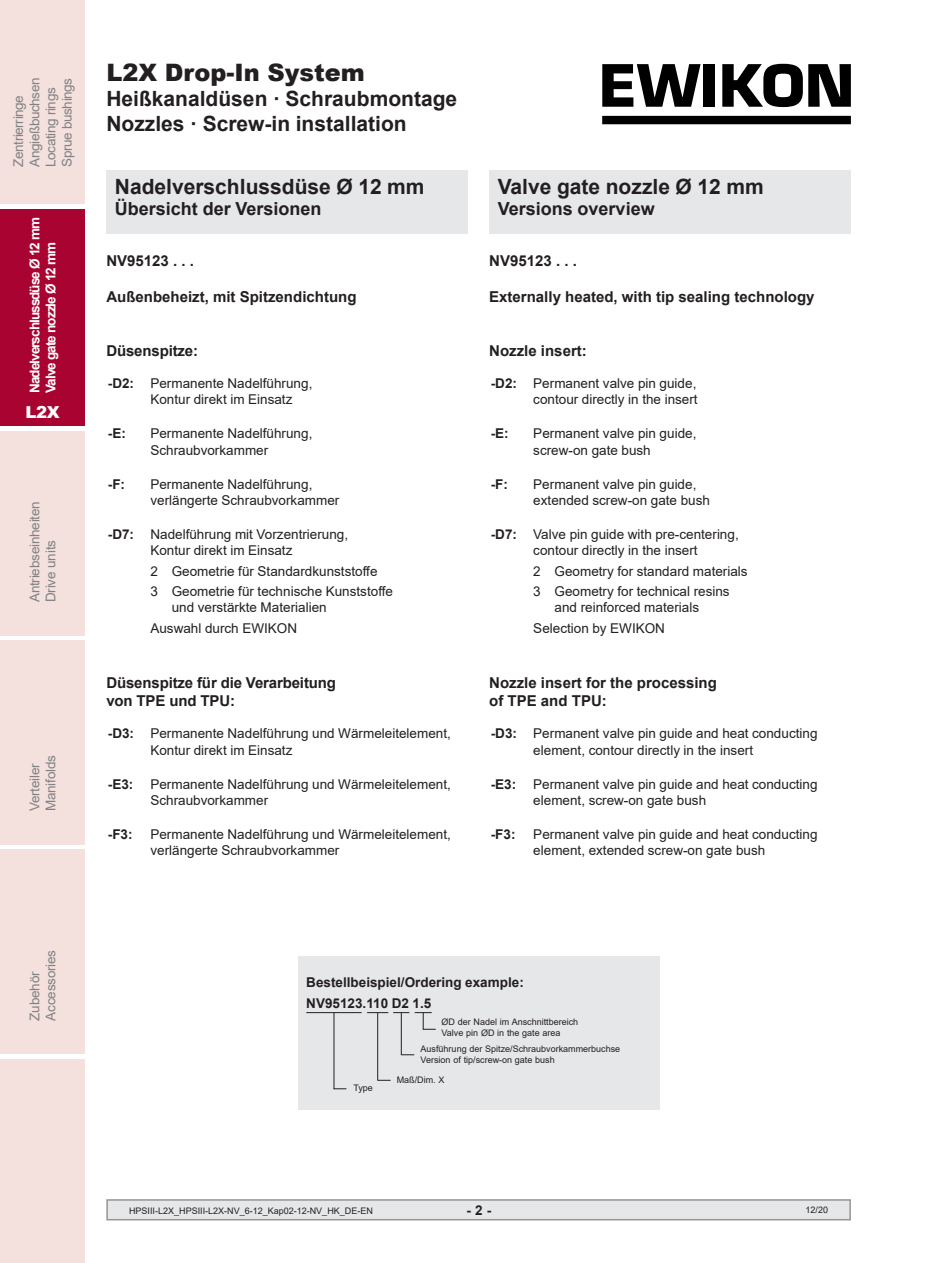
<style>
.page{position:relative;width:936px;height:1263px;background:#fff}
.page>*{position:absolute;margin:0;border:0;box-sizing:border-box;transform-origin:0 0}
.t1{font:900 24px "Arial";color:#231f20}
.Arial-14pt-fett{font:700 21px/25.2px "Arial";color:#231f20}
.Arial-12pt-fett{font:700 18px "Arial";color:#231f20}
.Arial-14pt-fett-2{font:700 18px "Arial";color:#231f20}
.t2{font:900 16.5px "Arial";color:#fff}
.t3{font:700 15px/18px "Arial";color:#231f20}
.Arial-9pt-standard{font:13.5px/16.2px "Arial";color:#231f20}
.t4{font:13.5px/16.2px "Arial";letter-spacing:-.015em;color:#808285}
.Arial-9pt-standard-2{font:700 13.5px "Arial";color:#231f20}
.t5{font:700 13.5px/16.2px "Arial";letter-spacing:-.07em;color:#fff}
.t6{font:9px "Arial";color:#231f20}
.s1{font-weight:700}
</style>
<div class="page">
<div style="left:106px;top:1199px;width:744px;height:21px;background:#e6e7e9;border:2px solid #939598"></div>
<div style="left:0;top:431px;width:85px;height:204px;background:#f4e0dd"></div>
<div style="left:0;top:640px;width:85px;height:204px;background:#f4e0dd"></div>
<div style="left:0;top:1059px;width:85px;height:204px;background:#f4e0dd"></div>
<div style="left:0;top:850px;width:85px;height:204px;background:#f4e0dd"></div>
<div style="left:0;top:209px;width:85px;height:217px;background:#a90332"></div>
<div style="left:0;top:0;width:85px;height:204px;background:#f4e0dd"></div>
<div style="left:602px;top:116px;width:248px;height:8px;background:#000"></div>
<svg style="left:602px;top:64px;width:98px;height:43px"></svg>
<div style="left:703px;top:64px;width:12px;height:43px;background:#000"></div>
<svg style="left:722px;top:64px;width:80px;height:43px"></svg>
<svg style="left:808px;top:64px;width:42px;height:43px"></svg>
<div style="left:106px;top:170px;width:362px;height:64px;background:#e6e7e9"></div>
<div style="left:489px;top:170px;width:361px;height:64px;background:#e6e7e9"></div>
<div style="left:298px;top:957px;width:361px;height:153px;background:#e6e7e9"></div>
<svg style="left:378px;top:1080px;width:12px;height:1px"></svg>
<hr style="left:333px;top:1013px;width:1px;height:76px;background:#231f20">
<svg style="left:333px;top:1088px;width:13px;height:1px"></svg>
<hr style="left:377px;top:1013px;width:1px;height:68px;background:#231f20">
<hr style="left:401px;top:1013px;width:1px;height:42px;background:#231f20">
<svg style="left:401px;top:1054px;width:13px;height:1px"></svg>
<svg style="left:367px;top:1012px;width:69px;height:18px"></svg>
<hr style="left:306px;top:1012px;width:55px;height:1px;background:#231f20">
<p class="t4" style="left:10px;top:167px;width:90px;rotate:-90deg">Zentrierringe<br>Angießbuchsen<br>Locating rings<br>Sprue bushings</p>
<p class="t5" style="left:27px;top:393px;width:178px;rotate:-90deg">Nadelverschlussdüse Ø 12 mm<br>Valve gate nozzle Ø 12 mm</p>
<p class="t2" style="left:26px;top:400px;width:36px">L2X</p>
<p class="t4" style="left:26px;top:602px;width:103px;rotate:-90deg">Antriebseinheiten<br>Drive units</p>
<p class="t4" style="left:26px;top:811px;width:58px;rotate:-90deg">Verteiler<br>Manifolds</p>
<h1 class="t1" style="left:106px;top:55px;width:260px">L2X Drop-In System</h1>
<h2 class="Arial-14pt-fett" style="left:106px;top:86px;width:352px">Heißkanaldüsen · Schraubmontage<br>Nozzles · Screw-in installation</h2>
<p class="Arial-14pt-fett" style="left:115px;top:174px;width:311px">Nadelverschlussdüse Ø 12 mm</p>
<p class="Arial-12pt-fett" style="left:115px;top:196px;width:208px">Übersicht der Versionen</p>
<p class="t3" style="left:106px;top:252px;width:89px">NV95123 . . .</p>
<p class="t3" style="left:106px;top:288px;width:252px">Außenbeheizt, mit Spitzendichtung</p>
<p class="Arial-14pt-fett" style="left:497px;top:174px;width:267px">Valve gate nozzle Ø 12 mm</p>
<p class="Arial-14pt-fett-2" style="left:497px;top:196px;width:158px">Versions overview</p>
<p class="t3" style="left:489px;top:252px;width:89px">NV95123 . . .</p>
<p class="t3" style="left:489px;top:288px;width:327px">Externally heated, with tip sealing technology</p>
<p class="t3" style="left:106px;top:341px;width:93px">Düsenspitze:</p>
<p class="t3" style="left:489px;top:341px;width:99px">Nozzle insert:</p>
<p class="Arial-9pt-standard" style="left:150px;top:375px;width:163px;text-indent:-43px"><span class="s1">-D2:</span> Permanente Nadelführung,<br>Kontur direkt im Einsatz</p>
<p class="Arial-9pt-standard" style="left:490px;top:375px;width:207px"><span class="s1">-D2:</span> Permanent valve pin guide,</p>
<p class="Arial-9pt-standard" style="left:533px;top:391px;width:166px">contour directly in the insert</p>
<p class="Arial-9pt-standard-2" style="left:108px;top:424px;width:19px">-E:</p>
<p class="Arial-9pt-standard" style="left:150px;top:425px;width:163px">Permanente Nadelführung,<br>Schraubvorkammer</p>
<p class="Arial-9pt-standard-2" style="left:490px;top:424px;width:19px">-E:</p>
<p class="Arial-9pt-standard" style="left:533px;top:425px;width:165px">Permanent valve pin guide,</p>
<p class="Arial-9pt-standard" style="left:533px;top:442px;width:119px">screw-on gate bush</p>
<p class="Arial-9pt-standard-2" style="left:108px;top:474px;width:19px">-F:</p>
<p class="Arial-9pt-standard" style="left:150px;top:476px;width:190px">Permanente Nadelführung, verlängerte Schraubvorkammer</p>
<p class="Arial-9pt-standard-2" style="left:490px;top:474px;width:19px">-F:</p>
<p class="Arial-9pt-standard" style="left:533px;top:476px;width:165px">Permanent valve pin guide,</p>
<p class="Arial-9pt-standard" style="left:533px;top:492px;width:178px">extended screw-on gate bush</p>
<p class="Arial-9pt-standard" style="left:150px;top:526px;width:199px;text-indent:-43px"><span class="s1">-D7:</span> Nadelführung mit Vorzentrierung,<br>Kontur direkt im Einsatz</p>
<p class="Arial-9pt-standard" style="left:150px;top:563px;width:228px">2 Geometrie für Standardkunststoffe</p>
<p class="Arial-9pt-standard" style="left:172px;top:583px;width:223px;text-indent:-21px">3 Geometrie für technische Kunststoffe und verstärkte Materialien</p>
<p class="Arial-9pt-standard" style="left:150px;top:620px;width:148px">Auswahl durch EWIKON</p>
<p class="Arial-9pt-standard" style="left:490px;top:526px;width:249px;text-align:center"><span class="s1">-D7:</span> Valve pin guide with pre-centering, contour directly in the insert</p>
<p class="Arial-9pt-standard" style="left:533px;top:563px;width:216px">2 Geometry for standard materials</p>
<p class="Arial-9pt-standard" style="left:554px;top:583px;width:177px;text-indent:-21px">3 Geometry for technical resins and reinforced materials</p>
<p class="Arial-9pt-standard" style="left:533px;top:620px;width:133px">Selection by EWIKON</p>
<p class="t3" style="left:106px;top:674px;width:231px">Düsenspitze für die Verarbeitung von TPE und TPU:</p>
<p class="t3" style="left:489px;top:674px;width:229px">Nozzle insert for the processing of TPE and TPU:</p>
<p class="Arial-9pt-standard" style="left:108px;top:725px;width:344px"><span class="s1">-D3:</span> Permanente Nadelführung und Wärmeleitelement,</p>
<p class="Arial-9pt-standard" style="left:150px;top:741px;width:143px">Kontur direkt im Einsatz</p>
<p class="Arial-9pt-standard-2" style="left:108px;top:774px;width:27px">-E3:</p>
<p class="Arial-9pt-standard" style="left:150px;top:776px;width:302px">Permanente Nadelführung und Wärmeleitelement,</p>
<p class="Arial-9pt-standard" style="left:150px;top:792px;width:119px">Schraubvorkammer</p>
<p class="Arial-9pt-standard-2" style="left:108px;top:825px;width:26px">-F3:</p>
<p class="Arial-9pt-standard" style="left:150px;top:826px;width:302px">Permanente Nadelführung und Wärmeleitelement,</p>
<p class="Arial-9pt-standard" style="left:150px;top:842px;width:190px">verlängerte Schraubvorkammer</p>
<p class="Arial-9pt-standard" style="left:533px;top:725px;width:286px;text-indent:-43px"><span class="s1">-D3:</span> Permanent valve pin guide and heat conducting element, contour directly in the insert</p>
<p class="Arial-9pt-standard-2" style="left:490px;top:774px;width:27px">-E3:</p>
<p class="Arial-9pt-standard" style="left:533px;top:776px;width:286px">Permanent valve pin guide and heat conducting element, screw-on gate bush</p>
<p class="Arial-9pt-standard-2" style="left:490px;top:825px;width:26px">-F3:</p>
<p class="Arial-9pt-standard" style="left:533px;top:826px;width:286px">Permanent valve pin guide and heat conducting element, extended screw-on gate bush</p>
<p class="t4" style="left:26px;top:1021px;width:72px;rotate:-90deg">Zubehör<br>Accessories</p>
<p class="Arial-9pt-standard-2" style="left:306px;top:972px;width:219px">Bestellbeispiel/Ordering example:</p>
<p class="Arial-9pt-standard-2" style="left:306px;top:994px;width:126px">NV95123.110 D2 1.5</p>
<p class="t6" style="left:353px;top:1082px;width:21px">Type</p>
<p class="t6" style="left:441px;top:1016px;width:138px">ØD der Nadel im Anschnittbereich</p>
<p class="t6" style="left:441px;top:1027px;width:120px">Valve pin ØD in the gate area</p>
<p class="t6" style="left:420px;top:1042px;width:201px">Ausführung der Spitze/Schraubvorkammerbuchse</p>
<p class="t6" style="left:420px;top:1053px;width:136px">Version of tip/screw-on gate bush</p>
<p class="t6" style="left:397px;top:1073px;width:49px">Maß/Dim. X</p>
<p class="t6" style="left:129px;top:1204px;width:245px">HPSIII-L2X_HPSIII-L2X-NV_6-12_Kap02-12-NV_HK_DE-EN</p>
<p class="Arial-9pt-standard-2" style="left:466px;top:1200px;width:26px">- 2 -</p>
<p class="t6" style="left:805px;top:1204px;width:24px">12/20</p>
</div>
